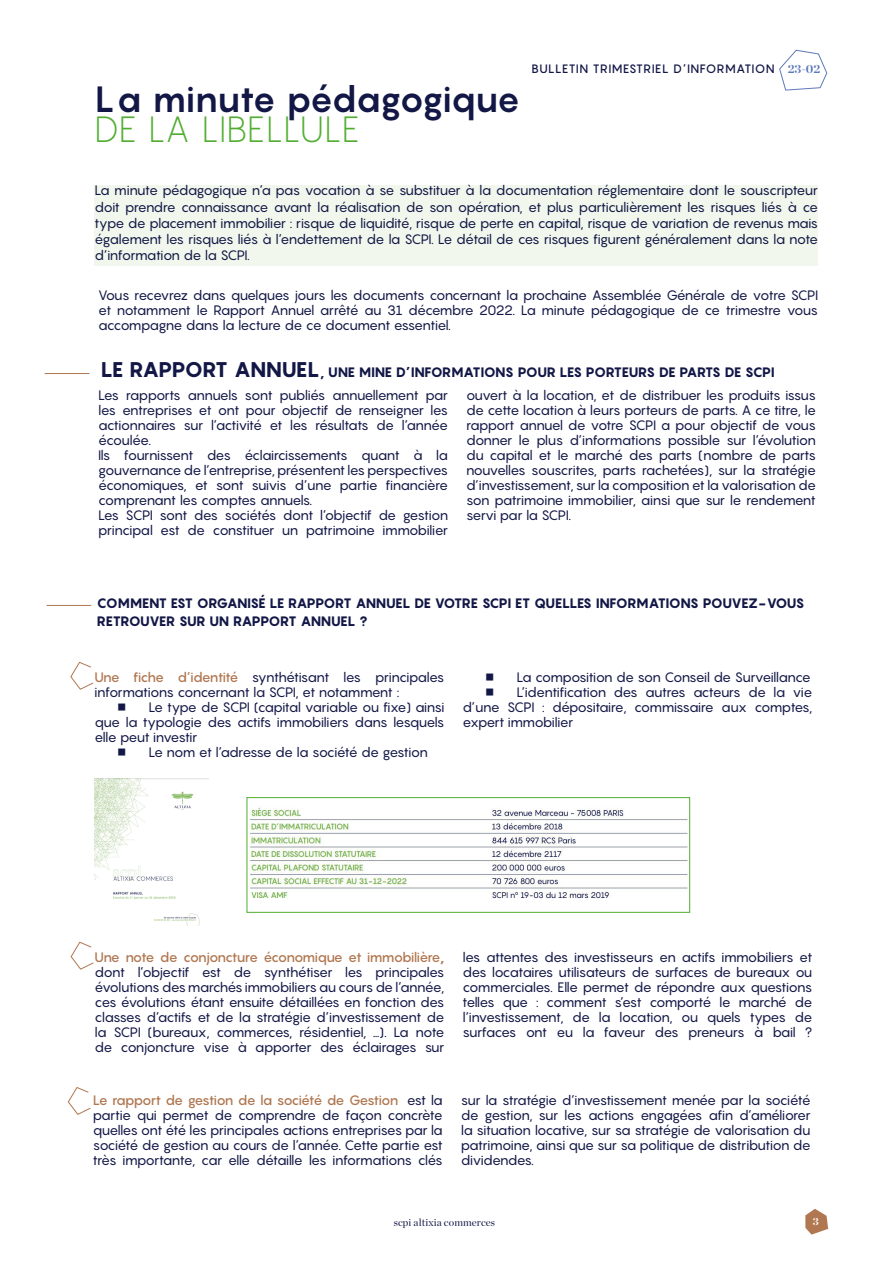
<style>
.page{position:relative;width:893px;height:1263px;background:#fff}
.page>*{position:absolute;margin:0;border:0;box-sizing:border-box;transform-origin:0 0}
.t1{font:700 36px "Pangram";letter-spacing:-.035em;color:#121746}
.t2{font:300 36px "Pangram";letter-spacing:-.01em;color:#52ae32}
.t3{font:13.5px/15px "Pangram";letter-spacing:-.06em;color:#121746;text-align:justify}
.t4{font:800 13.5px/18px "Pangram";letter-spacing:-.035em;color:#121746}
.t5{font:500 12px "Pangram";letter-spacing:.035em;color:#121746}
.t6{font:10.5px "Chronicle Display";letter-spacing:.01em;color:#121746}
.t7{font:700 10.5px "Chronicle Display";color:#fff}
.s1{font-family:"Chronicle Display";font-weight:700;color:#5c79bb}
.s2{font-size:21px}
.s3{font-weight:500;color:#b07750}
.s4{font-weight:800;color:#b07750}
</style>
<div class="page">
<svg style="left:805px;top:1209px;width:23px;height:25px"></svg>
<svg style="left:779px;top:50px;width:48px;height:41px"></svg>
<img style="left:95px;top:778px;width:113px;height:148px">
<hr style="left:45px;top:373px;width:44px;height:1px;background:#b07750">
<hr style="left:46px;top:605px;width:45px;height:1px;background:#b07750">
<img style="left:249px;top:807px;width:439px;height:92px">
<div style="left:247px;top:797px;width:443px;height:116px;border:1px solid #52ae32"></div>
<div style="left:95px;top:185px;width:723px;height:81px;background:#f2f7ed"></div>
<svg style="left:70px;top:662px;width:24px;height:28px"></svg>
<svg style="left:70px;top:941px;width:24px;height:29px"></svg>
<svg style="left:68px;top:1087px;width:23px;height:28px"></svg>
<h1 class="t1" style="left:95px;top:76px;width:427px">La minute pédagogique</h1>
<h1 class="t2" style="left:95px;top:107px;width:266px">DE LA LIBELLULE</h1>
<p class="t5" style="left:532px;top:61px;width:290px">BULLETIN TRIMESTRIEL D’INFORMATION <span class="s1">23-02</span></p>
<p class="t3" style="left:95px;top:182px;width:725px;line-height:16.2px">La minute pédagogique n’a pas vocation à se substituer à la documentation réglementaire dont le souscripteur doit prendre connaissance avant la réalisation de son opération, et plus particulièrement les risques liés à ce type de placement immobilier : risque de liquidité, risque de perte en capital, risque de variation de revenus mais également les risques liés à l’endettement de la SCPI. Le détail de ces risques figurent généralement dans la note d’information de la SCPI.</p>
<p class="t3" style="left:98px;top:288px;width:721px">Vous recevrez dans quelques jours les documents concernant la prochaine Assemblée Générale de votre SCPI et notamment le Rapport Annuel arrêté au 31 décembre 2022. La minute pédagogique de ce trimestre vous accompagne dans la lecture de ce document essentiel.</p>
<p class="t4" style="left:101px;top:363px;width:676px"><span class="s2">LE RAPPORT ANNUEL</span>, UNE MINE D’INFORMATIONS POUR LES PORTEURS DE PARTS DE SCPI</p>
<p class="t3" style="left:98px;top:387px;width:351px;text-align:left">Les rapports annuels sont publiés annuellement par les entreprises et ont pour objectif de renseigner les actionnaires sur l’activité et les résultats de l’année écoulée.<br>Ils fournissent des éclaircissements quant à la gouvernance de l’entreprise, présentent les perspectives économiques, et sont suivis d’une partie financière comprenant les comptes annuels.<br>Les SCPI sont des sociétés dont l’objectif de gestion principal est de constituer un patrimoine immobilier</p>
<p class="t3" style="left:466px;top:387px;width:351px">ouvert à la location, et de distribuer les produits issus de cette location à leurs porteurs de parts. A ce titre, le rapport annuel de votre SCPI a pour objectif de vous donner le plus d’informations possible sur l’évolution du capital et le marché des parts (nombre de parts nouvelles souscrites, parts rachetées), sur la stratégie d’investissement, sur la composition et la valorisation de son patrimoine immobilier, ainsi que sur le rendement servi par la SCPI.</p>
<p class="t4" style="left:97px;top:594px;width:709px">COMMENT EST ORGANISÉ LE RAPPORT ANNUEL DE VOTRE SCPI ET QUELLES INFORMATIONS POUVEZ-VOUS<br>RETROUVER SUR UN RAPPORT ANNUEL ?</p>
<p class="t3" style="left:95px;top:669px;width:351px"><span class="s3">Une fiche d’identité</span> synthétisant les principales</p>
<p class="t3" style="left:95px;top:684px;width:306px">informations concernant la SCPI, et notamment :</p>
<p class="t3" style="left:149px;top:699px;width:297px">Le type de SCPI (capital variable ou fixe) ainsi</p>
<p class="t3" style="left:95px;top:714px;width:351px">que la typologie des actifs immobiliers dans lesquels</p>
<p class="t3" style="left:95px;top:729px;width:104px">elle peut investir</p>
<p class="t3" style="left:149px;top:744px;width:281px">Le nom et l’adresse de la société de gestion</p>
<p class="t3" style="left:516px;top:669px;width:296px">La composition de son Conseil de Surveillance</p>
<p class="t3" style="left:516px;top:684px;width:297px">L’identification des autres acteurs de la vie</p>
<p class="t3" style="left:462px;top:699px;width:351px">d’une SCPI : dépositaire, commissaire aux comptes,</p>
<p class="t3" style="left:462px;top:714px;width:112px">expert immobilier</p>
<p class="t3" style="left:95px;top:949px;width:351px"><span class="s3">Une note de conjoncture économique et immobilière</span><span class="s4">, </span>dont l’objectif est de synthétiser les principales évolutions des marchés immobiliers au cours de l’année, ces évolutions étant ensuite détaillées en fonction des classes d’actifs et de la stratégie d’investissement de la SCPI (bureaux, commerces, résidentiel, …). La note de conjoncture vise à apporter des éclairages sur</p>
<p class="t3" style="left:462px;top:949px;width:351px">les attentes des investisseurs en actifs immobiliers et des locataires utilisateurs de surfaces de bureaux ou commerciales. Elle permet de répondre aux questions telles que : comment s’est comporté le marché de l’investissement, de la location, ou quels types de surfaces ont eu la faveur des preneurs à bail ?</p>
<p class="t3" style="left:93px;top:1092px;width:351px"><span class="s3">Le rapport de gestion de la société de Gestion</span> est la partie qui permet de comprendre de façon concrète quelles ont été les principales actions entreprises par la société de gestion au cours de l’année. Cette partie est très importante, car elle détaille les informations clés</p>
<p class="t3" style="left:461px;top:1092px;width:351px">sur la stratégie d’investissement menée par la société de gestion, sur les actions engagées afin d’améliorer la situation locative, sur sa stratégie de valorisation du patrimoine, ainsi que sur sa politique de distribution de dividendes.</p>
<p class="t6" style="left:394px;top:1214px;width:103px">scpi altixia commerces</p>
<p class="t7" style="left:813px;top:1213px;width:7px">3</p>
</div>
